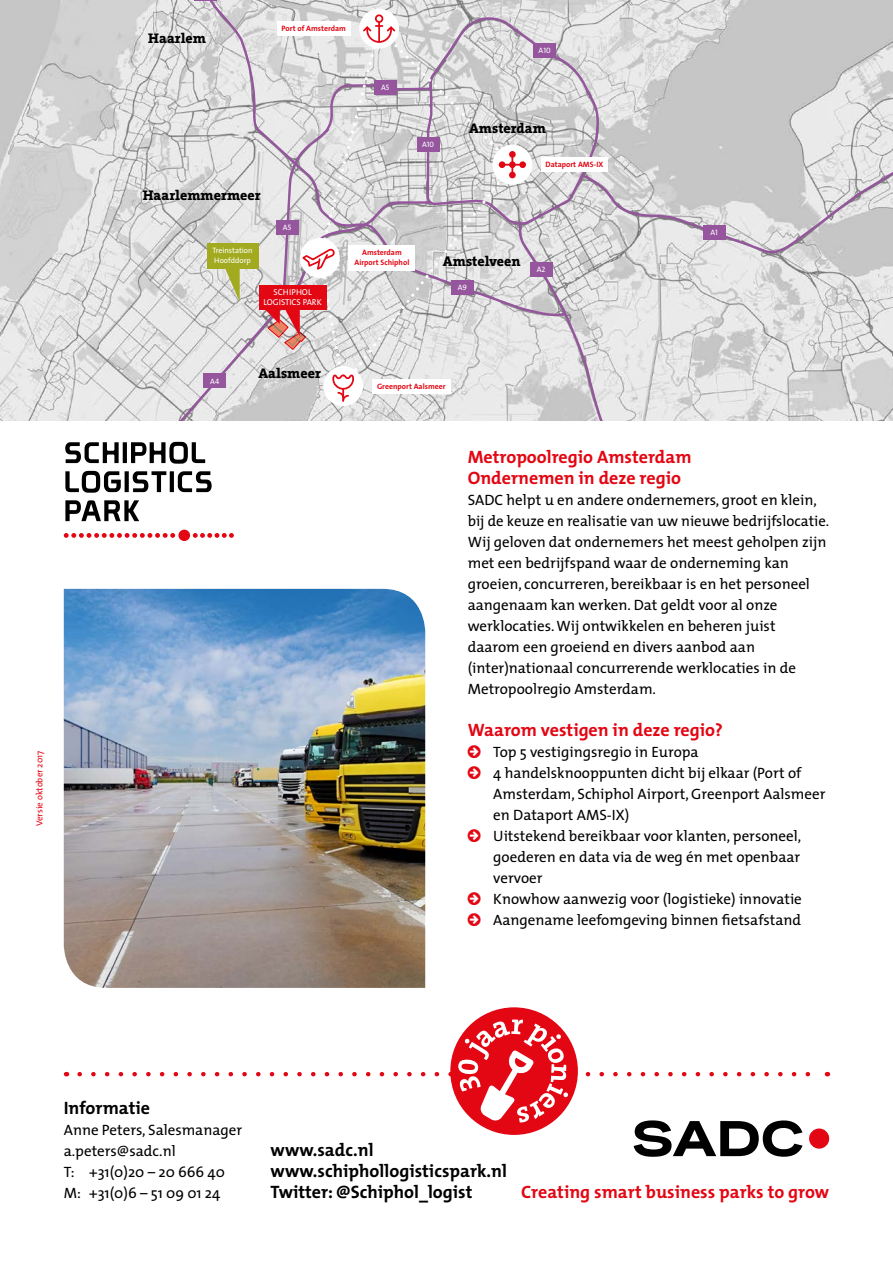
<style>
.page{position:relative;width:893px;height:1263px;background:#fff}
.page>*{position:absolute;margin:0;border:0;box-sizing:border-box;transform-origin:0 0}
.t1{font:700 18px/21px "The Mix";color:#e30613}
.t2{font:700 18px/21px "The Mix";color:#000}
.t3{font:15px/21px "The Mix";color:#000}
.t4{font:800 14.1px "The Serif";color:#000}
.t5{font:9px "The Mix";color:#e30613}
.t6{font:8.55px/10.4px "The Sans";color:#fff;text-align:center}
.t7{font:700 7.8px/9.4px "The Sans";color:#e30613;text-align:center}
.t8{font:7.8px/9.4px "The Sans";color:#fff}
.t9{font:7.8px "The Sans Caps";color:#fff}
</style>
<div class="page">
<svg style="left:123px;top:442px;width:4px;height:21px"></svg>
<svg style="left:65px;top:442px;width:54px;height:21px"></svg>
<svg style="left:131px;top:442px;width:74px;height:22px"></svg>
<svg style="left:65px;top:471px;width:56px;height:22px"></svg>
<svg style="left:125px;top:471px;width:4px;height:21px"></svg>
<svg style="left:133px;top:471px;width:33px;height:21px"></svg>
<svg style="left:170px;top:471px;width:4px;height:21px"></svg>
<svg style="left:178px;top:471px;width:34px;height:21px"></svg>
<svg style="left:65px;top:500px;width:74px;height:21px"></svg>
<svg style="left:64px;top:533px;width:111px;height:5px"></svg>
<div style="left:178px;top:530px;width:12px;height:11px;background:#e30613;border-radius:50%"></div>
<svg style="left:193px;top:533px;width:41px;height:5px"></svg>
<div style="left:450px;top:1007px;width:128px;height:128px;background:#e30613;border-radius:50%"></div>
<svg style="left:80px;top:1019px;width:740px;height:138px"></svg>
<div style="left:809px;top:1128px;width:20px;height:20px;background:#e30613;border-radius:50%"></div>
<img style="left:64px;top:589px;width:361px;height:399px">
<svg style="left:0;top:0;width:186px;height:421px;background:#d8d8d8"></svg>
<svg style="left:153px;top:200px;width:112px;height:221px;background:#dcdadc"></svg>
<svg style="left:186px;top:0;width:79px;height:319px;background:#dad9da"></svg>
<div style="left:204px;top:374px;width:22px;height:14px;background:#95569e"></div>
<svg style="left:194px;top:0;width:23px;height:1px"></svg>
<div style="left:207px;top:243px;width:51px;height:26px;background:#a2ab20"></div>
<svg style="left:225px;top:269px;width:15px;height:33px"></svg>
<div style="left:259px;top:285px;width:68px;height:25px;background:#e30613"></div>
<svg style="left:265px;top:0;width:628px;height:421px;background:#d7d3d5"></svg>
<p class="t5" style="left:32px;top:826px;width:77px;rotate:-90deg">Versie oktober 2017</p>
<p class="t4" style="left:148px;top:27px;width:59px">Haarlem</p>
<p class="t7" style="left:282px;top:24px;width:66px">Port of Amsterdam</p>
<p class="t9" style="left:381px;top:81px;width:10px">A5</p>
<p class="t4" style="left:143px;top:183px;width:119px">Haarlemmermeer</p>
<p class="t8" style="left:212px;top:246px;width:42px">Treinstation<br>Hoofddorp</p>
<p class="t9" style="left:283px;top:221px;width:10px">A5</p>
<p class="t6" style="left:263px;top:287px;width:60px">SCHIPHOL<br>LOGISTICS PARK</p>
<p class="t7" style="left:354px;top:248px;width:56px">Amsterdam<br>Airport Schiphol</p>
<p class="t9" style="left:422px;top:138px;width:14px">A10</p>
<p class="t9" style="left:539px;top:44px;width:14px">A10</p>
<p class="t4" style="left:469px;top:116px;width:79px">Amsterdam</p>
<p class="t7" style="left:546px;top:160px;width:59px">Dataport AMS-IX</p>
<p class="t4" style="left:443px;top:250px;width:79px">Amstelveen</p>
<p class="t9" style="left:458px;top:281px;width:11px">A9</p>
<p class="t9" style="left:537px;top:263px;width:10px">A2</p>
<p class="t9" style="left:710px;top:226px;width:9px">A1</p>
<p class="t9" style="left:210px;top:375px;width:11px">A4</p>
<p class="t4" style="left:258px;top:361px;width:64px">Aalsmeer</p>
<p class="t7" style="left:377px;top:381px;width:70px">Greenport Aalsmeer</p>
<p class="t1" style="left:468px;top:446px;width:225px">Metropoolregio Amsterdam<br>Ondernemen in deze regio</p>
<p class="t3" style="left:468px;top:489px;width:363px">SADC helpt u en andere ondernemers, groot en klein, bij de keuze en realisatie van uw nieuwe bedrijfslocatie.<br>Wij geloven dat ondernemers het meest geholpen zijn met een bedrijfspand waar de onderneming kan groeien, concurreren, bereikbaar is en het personeel aangenaam kan werken. Dat geldt voor al onze werklocaties. Wij ontwikkelen en beheren juist daarom een groeiend en divers aanbod aan (inter)nationaal concurrerende werklocaties in de Metropoolregio Amsterdam.</p>
<p class="t1" style="left:468px;top:719px;width:257px">Waarom vestigen in deze regio?</p>
<p class="t3" style="left:493px;top:741px;width:334px">Top 5 vestigingsregio in Europa<br>4 handelsknooppunten dicht bij elkaar (Port of Amsterdam, Schiphol Airport, Greenport Aalsmeer en Dataport AMS-IX)<br>Uitstekend bereikbaar voor klanten, personeel, goederen en data via de weg én met openbaar vervoer<br>Knowhow aanwezig voor (logistieke) innovatie Aangename leefomgeving binnen fietsafstand</p>
<p class="t2" style="left:64px;top:1097px;width:88px">Informatie</p>
<p class="t3" style="left:64px;top:1119px;width:180px">Anne Peters, Salesmanager a.peters@sadc.nl<br>T: +31(0)20 – 20 666 40<br>M: +31(0)6 – 51 09 01 24</p>
<p class="t2" style="left:271px;top:1139px;width:238px">www.sadc.nl www.schiphollogisticspark.nl<br>Twitter: @Schiphol_logist</p>
<p class="t1" style="left:521px;top:1181px;width:310px">Creating smart business parks to grow</p>
</div>
